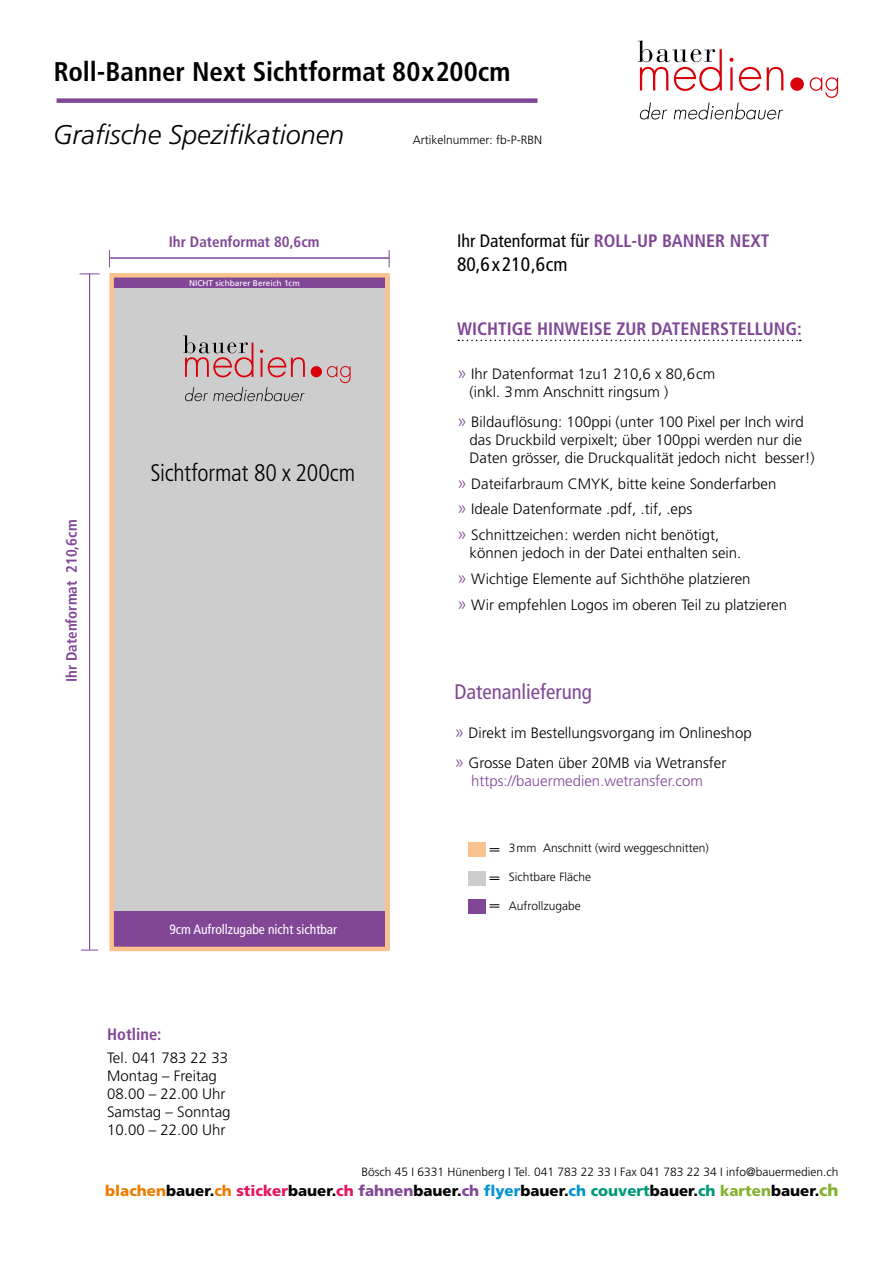
<style>
.page{position:relative;width:893px;height:1263px;background:#fff}
.page>*{position:absolute;margin:0;border:0;box-sizing:border-box;transform-origin:0 0}
.t1{font:700 condensed 27px "Frutiger LT Std";color:#000}
.t2{font:italic 300 27px "Frutiger LT Std";color:#000}
.t3{font:300 condensed 24px "Frutiger LT Std";letter-spacing:-.005em;color:#000}
.t4{font:condensed 21px "Frutiger LT Std";color:#814796}
.t5{font:condensed 19.5px "Frutiger LT Std";color:#000}
.t6{font:700 condensed 18px "Frutiger LT Std";color:#814796}
.t7{font:condensed 18px "Frutiger LT Std";color:#000}
.t8{font:700 condensed 16.5px "Frutiger LT Std";color:#814796}
.t9{font:300 15px/18px "Frutiger LT Std";color:#000}
.t10{font:900 15px "Frutiger LT Std";color:#000}
.t11{font:700 condensed 15px "Frutiger LT Std";color:#814796}
.t12{font:300 15px "Frutiger LT Std";color:#814796}
.t13{font:condensed 13.5px "Frutiger LT Std";color:#fff}
.t14{font:300 12px "Frutiger LT Std";color:#000}
.t15{font:8.4px "Frutiger LT Std";color:#fff}
.s1{font-weight:700;color:#814796}
.s2{font-size:18px;color:#814796}
.s3{color:#ef7c00}
.s4{color:#e6155a}
.s5{color:#814796}
.s6{color:#0094d3}
.s7{color:#009878}
.s8{color:#84b22f}
.s9{font-size:16.5px;color:#84b22f}
</style>
<div class="page">
<div style="left:57px;top:98px;width:480px;height:5px;background:#814796"></div>
<svg style="left:458px;top:340px;width:343px;height:1px"></svg>
<hr style="left:109px;top:257px;width:280px;height:2px;background:#814796">
<svg style="left:109px;top:250px;width:1px;height:17px"></svg>
<svg style="left:389px;top:250px;width:1px;height:17px"></svg>
<hr style="left:89px;top:274px;width:1px;height:676px;background:#814796">
<svg style="left:81px;top:950px;width:17px;height:1px"></svg>
<svg style="left:80px;top:273px;width:19px;height:1px"></svg>
<div style="left:111px;top:274px;width:278px;height:676px;background:#cdcdcd"></div>
<div style="left:111px;top:911px;width:276px;height:39px;background:#814796"></div>
<div style="left:111px;top:274px;width:277px;height:14px;background:#814796"></div>
<div style="left:109px;top:273px;width:280px;height:678px;border:4px solid #fac28f"></div>
<hr style="left:730px;top:67px;width:3px;height:23px;background:#da0009">
<svg style="left:729px;top:58px;width:4px;height:4px"></svg>
<svg style="left:739px;top:67px;width:22px;height:24px"></svg>
<svg style="left:767px;top:67px;width:16px;height:23px"></svg>
<svg style="left:638px;top:40px;width:84px;height:51px"></svg>
<svg style="left:810px;top:77px;width:28px;height:21px"></svg>
<div style="left:790px;top:77px;width:14px;height:14px;background:#da0009;border-radius:50%"></div>
<svg style="left:639px;top:103px;width:28px;height:16px"></svg>
<svg style="left:674px;top:103px;width:109px;height:16px"></svg>
<div style="left:469px;top:842px;width:17px;height:15px;background:#fac28f"></div>
<div style="left:469px;top:871px;width:17px;height:15px;background:#cdcdcd"></div>
<div style="left:469px;top:898px;width:17px;height:15px;background:#814796"></div>
<svg style="left:490px;top:848px;width:9px;height:3px"></svg>
<svg style="left:490px;top:877px;width:9px;height:3px"></svg>
<svg style="left:490px;top:904px;width:9px;height:4px"></svg>
<svg style="left:260px;top:350px;width:45px;height:27px"></svg>
<svg style="left:183px;top:335px;width:70px;height:42px"></svg>
<svg style="left:327px;top:366px;width:24px;height:17px"></svg>
<div style="left:311px;top:366px;width:11px;height:11px;background:#da0009;border-radius:50%"></div>
<svg style="left:185px;top:387px;width:120px;height:14px"></svg>
<h1 class="t1" style="left:54px;top:55px;width:458px">Roll-Banner Next Sichtformat 80x200cm</h1>
<h1 class="t2" style="left:53px;top:119px;width:293px">Grafische Spezifikationen</h1>
<p class="t11" style="left:169px;top:233px;width:152px">Ihr Datenformat 80,6cm</p>
<p class="t15" style="left:189px;top:278px;width:112px">NICHT sichbarer Bereich 1cm</p>
<p class="t11" style="left:63px;top:682px;width:164px;rotate:-90deg">Ihr Datenformat 210,6cm</p>
<h2 class="t3" style="left:150px;top:459px;width:206px">Sichtformat 80 x 200cm</h2>
<p class="t13" style="left:169px;top:922px;width:169px">9cm Aufrollzugabe nicht sichtbar</p>
<p class="t8" style="left:107px;top:1025px;width:56px">Hotline:</p>
<p class="t9" style="left:107px;top:1049px;width:125px">Tel. 041 783 22 33<br>Montag – Freitag<br>08.00 – 22.00 Uhr<br>Samstag – Sonntag<br>10.00 – 22.00 Uhr</p>
<p class="t14" style="left:413px;top:133px;width:131px">Artikelnummer: fb-P-RBN</p>
<p class="t7" style="left:457px;top:230px;width:314px">Ihr Datenformat für <span class="s1">ROLL-UP BANNER Next</span></p>
<h3 class="t5" style="left:457px;top:252px;width:112px">80,6x210,6cm</h3>
<p class="t6" style="left:457px;top:318px;width:346px">WICHTIGE HINWEISE ZUR DATENERSTELLUNG:</p>
<p class="t9" style="left:470px;top:365px;width:247px;text-indent:-13px"><span class="s2">»</span> Ihr Datenformat 1zu1 210,6 x 80,6cm (inkl. 3mm Anschnitt ringsum )</p>
<p class="t9" style="left:470px;top:413px;width:347px;text-indent:-13px"><span class="s2">»</span> Bildauflösung: 100ppi (unter 100 Pixel per Inch wird das Druckbild verpixelt; über 100ppi werden nur die<br>Daten grösser, die Druckqualität jedoch nicht besser!)</p>
<p class="t9" style="left:457px;top:471px;width:321px;line-height:25.8px"><span class="s2">»</span> Dateifarbraum CMYK, bitte keine Sonderfarben <span class="s2">»</span> Ideale Datenformate .pdf, .tif, .eps<br><span class="s2">»</span> Schnittzeichen: werden nicht benötigt,</p>
<p class="t9" style="left:457px;top:540px;width:331px;line-height:25.8px;text-indent:13px">können jedoch in der Datei enthalten sein.<br><span class="s2">»</span> Wichtige Elemente auf Sichthöhe platzieren<br><span class="s2">»</span> Wir empfehlen Logos im oberen Teil zu platzieren</p>
<h3 class="t4" style="left:454px;top:679px;width:139px">Datenanlieferung</h3>
<p class="t9" style="left:454px;top:718px;width:299px;line-height:30.2px"><span class="s2">»</span> Direkt im Bestellungsvorgang im Onlineshop <span class="s2">»</span> Grosse Daten über 20MB via Wetransfer</p>
<p class="t12" style="left:471px;top:773px;width:233px">https://bauermedien.wetransfer.com</p>
<p class="t14" style="left:509px;top:841px;width:201px">3mm Anschnitt (wird weggeschnitten)</p>
<p class="t14" style="left:509px;top:870px;width:84px">Sichtbare Fläche</p>
<p class="t14" style="left:509px;top:899px;width:73px">Aufrollzugabe</p>
<p class="t14" style="left:361px;top:1165px;width:479px">Bösch 45 I 6331 Hünenberg I Tel. 041 783 22 33 I Fax 041 783 22 34 I info@bauermedien.ch</p>
<p class="t10" style="left:105px;top:1182px;width:735px"><span class="s3">blachen</span>bauer.<span class="s3">ch</span> <span class="s4">sticker</span>bauer.<span class="s4">ch</span> <span class="s5">fahnen</span>bauer.<span class="s5">ch</span> <span class="s6">flyer</span>bauer.<span class="s6">ch</span> <span class="s7">couvert</span>bauer.<span class="s7">ch</span> <span class="s8">karten</span>bauer.<span class="s9">ch</span></p>
</div>
